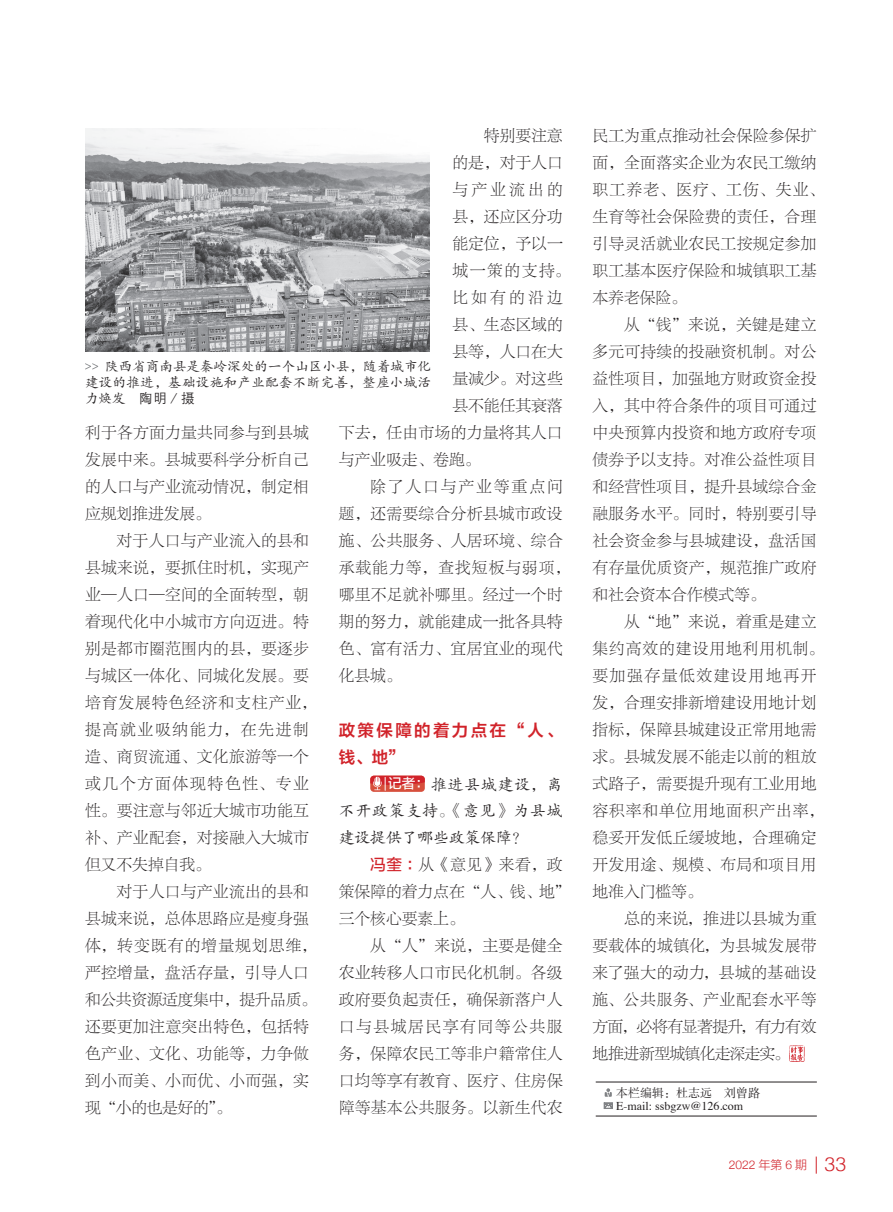
<style>
.page{position:relative;width:893px;height:1212px;background:#fff}
.page>*{position:absolute;margin:0;border:0;box-sizing:border-box;transform-origin:0 0}
.红色2级兰亭中粗黑{font:16.5px/27px "FZLTZCHK GBK1 0";letter-spacing:.145em;color:#d1232a}
.正文-方正刊宋{font:15.75px/27px "FZLTKSK GBK1 0";letter-spacing:.02em;color:#231f20}
.正文-方正刊宋-2{font:15.75px/27px "FZLTKSK GBK1 0";color:#231f20}
.正文-方正刊宋-3{font:15.75px/26.8px "FZKTK GBK1 0";letter-spacing:.06em;color:#231f20;text-align:justify}
.正文-方正简体{font:13.65px "FZLTZHUNHK GBK1 0";color:#fff}
.t1{font:13.5px/16.2px "FZKTK GBK1 0";letter-spacing:.015em;color:#231f20;text-align:justify}
.t2{font:12px "Times";color:#231f20}
.t3{font:12px "FZSSK GBK1 0";color:#231f20}
.t4{font:300 12px "Helvetica Neue";color:#d1232a}
.s1{font-family:"FZZDXK GBK1 0"}
.s2{font-family:"FZLTZHUNHK GBK1 0";color:#d1232a}
.s3{font-family:"FZLTKHK GBK1 0";font-weight:400}
.s4{font-family:"Helvetica";font-size:19.5px}
</style>
<div class="page">
<svg style="left:604px;top:1103px;width:9px;height:6px"></svg>
<hr style="left:596px;top:1082px;width:221px;height:1px;background:#231f20">
<hr style="left:596px;top:1116px;width:221px;height:1px;background:#231f20">
<svg style="left:605px;top:1088px;width:7px;height:9px"></svg>
<img style="left:85px;top:129px;width:344px;height:223px">
<svg style="left:85px;top:363px;width:13px;height:6px"></svg>
<svg style="left:370px;top:776px;width:55px;height:16px"></svg>
<svg style="left:370px;top:776px;width:55px;height:14px"></svg>
<img style="left:789px;top:1046px;width:16px;height:15px">
<svg style="left:816px;top:1156px;width:1px;height:17px"></svg>
<p class="正文-方正刊宋" style="left:484px;top:123px;width:80px">特别要注意</p>
<p class="正文-方正刊宋" style="left:452px;top:150px;width:112px">的是，对于人口</p>
<p class="正文-方正刊宋" style="left:452px;top:177px;width:112px">与产业流出的</p>
<p class="正文-方正刊宋" style="left:452px;top:204px;width:112px">县，还应区分功</p>
<p class="正文-方正刊宋" style="left:452px;top:231px;width:112px">能定位，予以一</p>
<p class="正文-方正刊宋" style="left:452px;top:258px;width:120px">城一策的支持。</p>
<p class="正文-方正刊宋" style="left:452px;top:285px;width:112px">比如有的沿边</p>
<p class="正文-方正刊宋" style="left:452px;top:312px;width:112px">县、生态区域的</p>
<p class="正文-方正刊宋" style="left:452px;top:339px;width:112px">县等，人口在大</p>
<p class="正文-方正刊宋" style="left:452px;top:366px;width:112px">量减少。对这些</p>
<p class="正文-方正刊宋-2" style="left:452px;top:393px;width:112px">县不能任其衰落</p>
<p class="正文-方正刊宋" style="left:339px;top:420px;width:225px">下去，任由市场的力量将其人口</p>
<p class="正文-方正刊宋" style="left:339px;top:447px;width:143px">与产业吸走、卷跑。</p>
<p class="正文-方正刊宋" style="left:339px;top:474px;width:233px;text-indent:32px">除了人口与产业等重点问题，还需要综合分析县城市政设施、公共服务、人居环境、综合承载能力等，查找短板与弱项，哪里不足就补哪里。经过一个时期的努力，就能建成一批各具特色、富有活力、宜居宜业的现代化县城。</p>
<p class="红色2级兰亭中粗黑" style="left:339px;top:717px;width:225px">政策保障的着力点在“人、钱、地”</p>
<p class="正文-方正简体" style="left:388px;top:776px;width:42px">记者：</p>
<p class="t1" style="left:85px;top:358px;width:348px;text-indent:20px">陕西省商南县是秦岭深处的一个山区小县，随着城市化建设的推进，基础设施和产业配套不断完善，整座小城活力焕发 <span class="s1">陶明∕摄</span></p>
<p class="正文-方正刊宋" style="left:85px;top:420px;width:225px;text-align:justify">利于各方面力量共同参与到县城发展中来。县城要科学分析自己的人口与产业流动情况，制定相应规划推进发展。</p>
<p class="正文-方正刊宋" style="left:85px;top:528px;width:233px;text-indent:32px">对于人口与产业流入的县和县城来说，要抓住时机，实现产业—人口—空间的全面转型，朝着现代化中小城市方向迈进。特别是都市圈范围内的县，要逐步与城区一体化、同城化发展。要培育发展特色经济和支柱产业，提高就业吸纳能力，在先进制造、商贸流通、文化旅游等一个或几个方面体现特色性、专业性。要注意与邻近大城市功能互补、产业配套，对接融入大城市但又不失掉自我。</p>
<p class="正文-方正刊宋" style="left:85px;top:879px;width:233px;text-indent:32px">对于人口与产业流出的县和县城来说，总体思路应是瘦身强体，转变既有的增量规划思维，严控增量，盘活存量，引导人口和公共资源适度集中，提升品质。还要更加注意突出特色，包括特色产业、文化、功能等，力争做到小而美、小而优、小而强，实现“小的也是好的”。</p>
<p class="正文-方正刊宋-3" style="left:339px;top:771px;width:225px;text-indent:92px">推进县城建设，离不开政策支持。《意见》为县城建设提供了哪些政策保障？</p>
<p class="正文-方正刊宋-2" style="left:339px;top:852px;width:233px;text-indent:32px"><span class="s2">冯奎：</span>从《意见》来看，政策保障的着力点在“人、钱、地”三个核心要素上。</p>
<p class="正文-方正刊宋" style="left:339px;top:933px;width:225px;text-align:justify;text-indent:32px">从“人”来说，主要是健全农业转移人口市民化机制。各级政府要负起责任，确保新落户人口与县城居民享有同等公共服务，保障农民工等非户籍常住人口均等享有教育、医疗、住房保障等基本公共服务。以新生代农</p>
<p class="正文-方正刊宋" style="left:592px;top:123px;width:233px">民工为重点推动社会保险参保扩面，全面落实企业为农民工缴纳职工养老、医疗、工伤、失业、生育等社会保险费的责任，合理引导灵活就业农民工按规定参加职工基本医疗保险和城镇职工基本养老保险。</p>
<p class="正文-方正刊宋" style="left:592px;top:312px;width:225px;text-align:justify;text-indent:32px">从“钱”来说，关键是建立多元可持续的投融资机制。对公益性项目，加强地方财政资金投入，其中符合条件的项目可通过中央预算内投资和地方政府专项债券予以支持。对准公益性项目和经营性项目，提升县域综合金融服务水平。同时，特别要引导社会资金参与县城建设，盘活国有存量优质资产，规范推广政府和社会资本合作模式等。</p>
<p class="正文-方正刊宋" style="left:592px;top:609px;width:233px;text-indent:32px">从“地”来说，着重是建立集约高效的建设用地利用机制。要加强存量低效建设用地再开发，合理安排新增建设用地计划指标，保障县城建设正常用地需求。县城发展不能走以前的粗放式路子，需要提升现有工业用地容积率和单位用地面积产出率，稳妥开发低丘缓坡地，合理确定开发用途、规模、布局和项目用地准入门槛等。</p>
<p class="正文-方正刊宋" style="left:592px;top:906px;width:225px;text-align:justify;text-indent:32px">总的来说，推进以县城为重要载体的城镇化，为县城发展带来了强大的动力，县城的基础设施、公共服务、产业配套水平等方面，必将有显著提升，有力有效地推进新型城镇化走深走实。</p>
<p class="t3" style="left:616px;top:1086px;width:145px">本栏编辑：杜志远 刘曾路</p>
<p class="t2" style="left:616px;top:1094px;width:129px">E-mail: ssbgzw@126.com</p>
<p class="t4" style="left:729px;top:1155px;width:119px">2022 <span class="s3">年第</span> 6 <span class="s3">期</span> <span class="s4">33</span></p>
</div>
